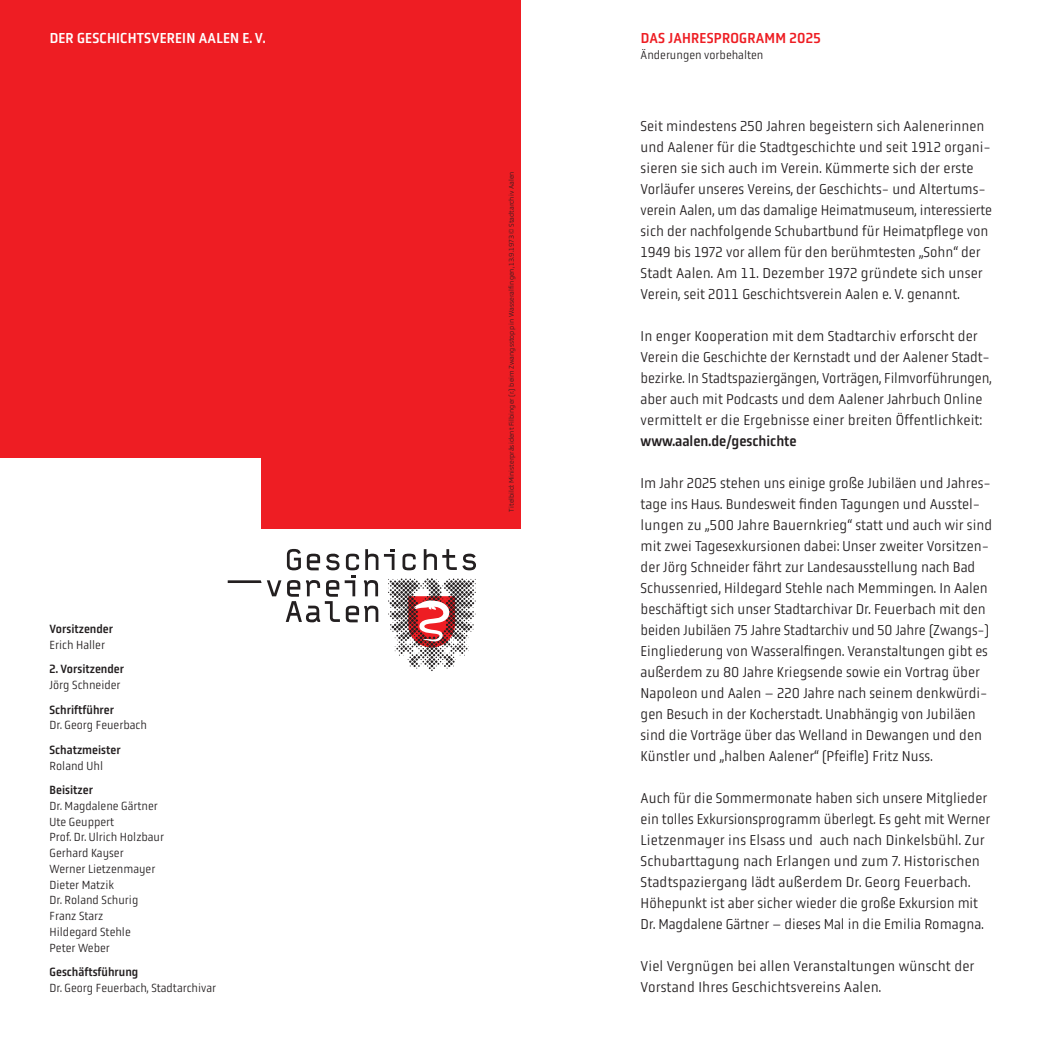
<style>
.page{position:relative;width:1042px;height:1042px;background:#fff}
.page>*{position:absolute;margin:0;border:0;box-sizing:border-box;transform-origin:0 0}
.t1{font:300 14.88px/21px "Obvia Narrow";color:#231f20}
.t2{font:14.88px "Obvia Narrow";letter-spacing:.015em;color:#fff}
.t3{font:14.88px "Obvia Narrow";letter-spacing:.015em;color:#ee1d23}
.t4{font:300 12.25px "Obvia Narrow";color:#231f20}
.t5{font:12.25px "Obvia Narrow";color:#231f20}
.t6{font:300 7px "Obvia";color:#231f20}
.s1{font-weight:400}
</style>
<div class="page">
<div style="left:0;top:0;width:521px;height:528px;background:#ee1d23"></div>
<div style="left:0;top:458px;width:260px;height:272px;background:#fff"></div>
<svg style="left:384px;top:549px;width:10px;height:21px"></svg>
<svg style="left:402px;top:554px;width:14px;height:16px"></svg>
<svg style="left:424px;top:549px;width:52px;height:21px"></svg>
<svg style="left:228px;top:549px;width:150px;height:73px"></svg>
<svg style="left:388px;top:578px;width:88px;height:93px"></svg>
<p class="t2" style="left:50px;top:33px;width:217px">DER GESCHICHTSVEREIN AALEN E. V.</p>
<p class="t3" style="left:641px;top:33px;width:182px">DAS JAHRESPROGRAMM 2025</p>
<p class="t4" style="left:640px;top:50px;width:124px">Änderungen vorbehalten</p>
<p class="t5" style="left:50px;top:624px;width:65px">Vorsitzender</p>
<p class="t4" style="left:50px;top:640px;width:57px">Erich Haller</p>
<p class="t5" style="left:50px;top:664px;width:76px">2. Vorsitzender</p>
<p class="t4" style="left:50px;top:680px;width:72px">Jörg Schneider</p>
<p class="t5" style="left:50px;top:705px;width:66px">Schriftführer</p>
<p class="t4" style="left:50px;top:720px;width:99px">Dr. Georg Feuerbach</p>
<p class="t5" style="left:50px;top:745px;width:72px">Schatzmeister</p>
<p class="t4" style="left:50px;top:761px;width:55px">Roland Uhl</p>
<p class="t5" style="left:50px;top:785px;width:45px">Beisitzer</p>
<p class="t4" style="left:50px;top:801px;width:110px">Dr. Magdalene Gärtner</p>
<p class="t4" style="left:50px;top:817px;width:66px">Ute Geuppert</p>
<p class="t4" style="left:50px;top:832px;width:116px">Prof. Dr. Ulrich Holzbaur</p>
<p class="t4" style="left:50px;top:848px;width:76px">Gerhard Kayser</p>
<p class="t4" style="left:50px;top:864px;width:107px">Werner Lietzenmayer</p>
<p class="t4" style="left:50px;top:880px;width:66px">Dieter Matzik</p>
<p class="t4" style="left:50px;top:895px;width:90px">Dr. Roland Schurig</p>
<p class="t4" style="left:50px;top:911px;width:55px">Franz Starz</p>
<p class="t4" style="left:50px;top:927px;width:83px">Hildegard Stehle</p>
<p class="t4" style="left:50px;top:943px;width:62px">Peter Weber</p>
<p class="t5" style="left:50px;top:967px;width:90px">Geschäftsführung</p>
<p class="t4" style="left:50px;top:983px;width:168px">Dr. Georg Feuerbach, Stadtarchivar</p>
<p class="t6" style="left:509px;top:511px;width:341px;rotate:-90deg">Titelbild: Ministerpräsident Filbinger (r.) beim Zwangsstopp in Wasseralfingen, 13.9.1973 © Stadtarchiv Aalen</p>
<p class="t1" style="left:640px;top:116px;width:353px">Seit mindestens 250 Jahren begeistern sich Aalenerinnen und Aalener für die Stadtgeschichte und seit 1912 organi&shy;sieren sie sich auch im Verein. Kümmerte sich der erste Vorläufer unseres Vereins, der Geschichts- und Altertums&shy;verein Aalen, um das damalige Heimatmuseum, interessierte sich der nachfolgende Schubartbund für Heimatpflege von 1949 bis 1972 vor allem für den berühmtesten „Sohn“ der Stadt Aalen. Am 11. Dezember 1972 gründete sich unser Verein, seit 2011 Geschichtsverein Aalen e. V. genannt.</p>
<p class="t1" style="left:640px;top:326px;width:352px">In enger Kooperation mit dem Stadtarchiv erforscht der Verein die Geschichte der Kernstadt und der Aalener Stadt&shy;bezirke. In Stadtspaziergängen, Vorträgen, Filmvorführungen, aber auch mit Podcasts und dem Aalener Jahrbuch Online vermittelt er die Ergebnisse einer breiten Öffentlichkeit: <span class="s1">www.aalen.de/geschichte</span></p>
<p class="t1" style="left:640px;top:473px;width:353px">Im Jahr 2025 stehen uns einige große Jubiläen und Jahres&shy;tage ins Haus. Bundesweit finden Tagungen und Ausstel&shy;lungen zu „500 Jahre Bauernkrieg“ statt und auch wir sind mit zwei Tagesexkursionen dabei: Unser zweiter Vorsitzen&shy;der Jörg Schneider fährt zur Landesausstellung nach Bad Schussenried, Hildegard Stehle nach Memmingen. In Aalen beschäftigt sich unser Stadtarchivar Dr. Feuerbach mit den beiden Jubiläen 75 Jahre Stadtarchiv und 50 Jahre (Zwangs-)<br>Eingliederung von Wasseralfingen. Veranstal tungen gibt es außerdem zu 80 Jahre Kriegsende sowie ein Vortrag über Napoleon und Aalen – 220 Jahre nach seinem denkwürdi&shy;gen Besuch in der Kocherstadt. Unabhängig von Jubiläen sind die Vorträge über das Welland in Dewangen und den Künstler und „halben Aalener“ (Pfeifle) Fritz Nuss.</p>
<p class="t1" style="left:640px;top:788px;width:351px">Auch für die Sommermonate haben sich unsere Mitglieder ein tolles Exkursionsprogramm überlegt. Es geht mit Werner Lietzenmayer ins Elsass und auch nach Dinkelsbühl. Zur Schubarttagung nach Erlangen und zum 7. Historischen Stadtspaziergang lädt außerdem Dr. Georg Feuer bach.</p>
<p class="t1" style="left:640px;top:893px;width:344px">Höhepunkt ist aber sicher wieder die große Exkursion mit<br>Dr. Magdalene Gärtner – dieses Mal in die Emilia Romagna.</p>
<p class="t1" style="left:640px;top:956px;width:335px">Viel Vergnügen bei allen Veranstaltungen wünscht der<br>Vorstand Ihres Geschichtsvereins Aalen.</p>
</div>
